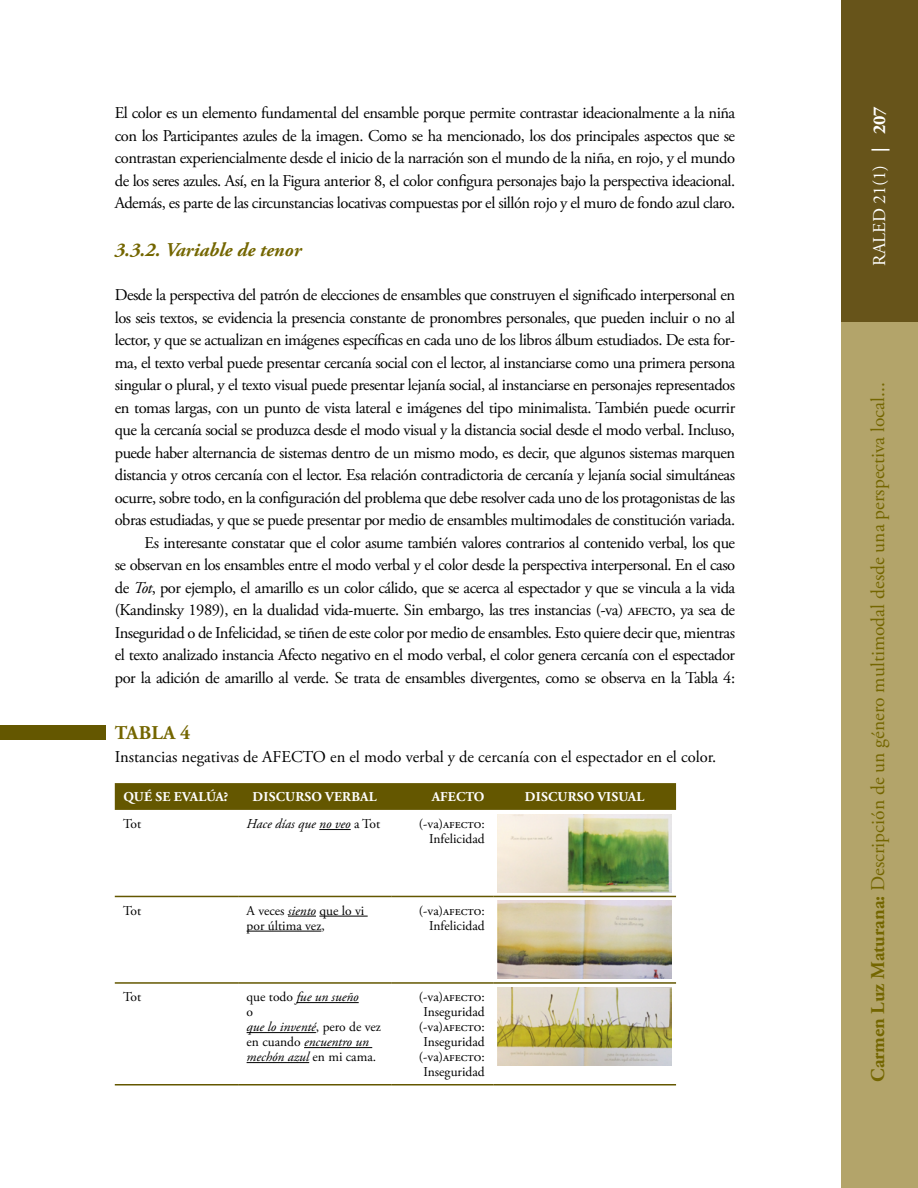
<style>
.page{position:relative;width:918px;height:1188px;background:#fff}
.page>*{position:absolute;margin:0;border:0;box-sizing:border-box;transform-origin:0 0}
.t1{font:19.5px "Adobe Garamond Pro";color:#746600}
.t2{font:italic 700 19.5px "Adobe Garamond Pro";color:#746600}
.t3{font:700 19.5px "Adobe Garamond Pro";letter-spacing:.015em;color:#746600}
.t4{font:18px "Adobe Garamond Pro";color:#fff}
.t5{font:16.5px/22.5px "Adobe Garamond Pro";letter-spacing:-.03em;color:#000;text-align:justify}
.t6{font:16.5px "Adobe Garamond Pro";color:#000}
.t7{font:13.5px/15px "Adobe Garamond Pro";color:#000;text-align:right}
.t8{font:italic 13.5px/15px "Adobe Garamond Pro";color:#000}
.t9{font:700 13.5px "Adobe Garamond Pro";letter-spacing:.015em;color:#fff}
.s1{font-style:italic}
.s2{font-style:normal}
.s3{font-weight:700}
</style>
<div class="page">
<div style="left:841px;top:0;width:77px;height:1188px;background:#b3a46a"></div>
<div style="left:841px;top:0;width:77px;height:322px;background:#67541a"></div>
<div style="left:0;top:725px;width:106px;height:14px;background:#645700"></div>
<svg style="left:115px;top:783px;width:561px;height:27px;background:#655801"></svg>
<hr style="left:115px;top:896px;width:123px;height:1px;background:#645700">
<hr style="left:115px;top:982px;width:123px;height:2px;background:#645700">
<hr style="left:115px;top:1084px;width:123px;height:2px;background:#645700">
<hr style="left:238px;top:896px;width:153px;height:1px;background:#645700">
<hr style="left:391px;top:896px;width:102px;height:1px;background:#645700">
<hr style="left:493px;top:896px;width:183px;height:1px;background:#645700">
<hr style="left:238px;top:982px;width:153px;height:2px;background:#645700">
<hr style="left:391px;top:982px;width:102px;height:2px;background:#645700">
<hr style="left:493px;top:982px;width:183px;height:2px;background:#645700">
<hr style="left:238px;top:1084px;width:153px;height:2px;background:#645700">
<hr style="left:391px;top:1084px;width:102px;height:2px;background:#645700">
<hr style="left:493px;top:1084px;width:183px;height:2px;background:#645700">
<hr style="left:319px;top:829px;width:32px;height:1px;background:#000">
<img style="left:497px;top:814px;width:175px;height:78px">
<svg style="left:288px;top:916px;width:28px;height:1px"></svg>
<hr style="left:319px;top:916px;width:49px;height:1px;background:#000">
<hr style="left:247px;top:931px;width:74px;height:1px;background:#000">
<img style="left:497px;top:901px;width:174px;height:78px">
<hr style="left:296px;top:1002px;width:63px;height:1px;background:#000">
<hr style="left:247px;top:1032px;width:69px;height:1px;background:#000">
<hr style="left:304px;top:1047px;width:68px;height:1px;background:#000">
<hr style="left:247px;top:1062px;width:62px;height:1px;background:#000">
<img style="left:497px;top:987px;width:175px;height:78px">
<p class="t5" style="left:115px;top:102px;width:622px">El color es un elemento fundamental del ensamble porque permite contrastar ideacionalmente a la niña con los Participantes azules de la imagen. Como se ha mencionado, los dos principales aspectos que se contrastan experiencialmente desde el inicio de la narración son el mundo de la niña, en rojo, y el mundo de los seres azules. Así, en la Figura anterior 8, el color configura personajes bajo la perspectiva ideacional.<br>Además, es parte de las circunstancias locativas compuestas por el sillón rojo y el muro de fondo azul claro.</p>
<p class="t2" style="left:115px;top:239px;width:188px">3.3.2. Variable de tenor</p>
<p class="t5" style="left:115px;top:284px;width:622px;text-align:right">Desde la perspectiva del patrón de elecciones de ensambles que construyen el significado interpersonal en los seis textos, se evidencia la presencia constante de pronombres personales, que pueden incluir o no al lector, y que se actualizan en imágenes específicas en cada uno de los libros álbum estudiados. De esta for&shy;ma, el texto verbal puede presentar cercanía social con el lector, al instanciarse como una primera persona singular o plural, y el texto visual puede presentar lejanía social, al instanciarse en personajes representados en tomas largas, con un punto de vista lateral e imágenes del tipo minimalista. También puede ocurrir que la cercanía social se produzca desde el modo visual y la distancia social desde el modo verbal. Incluso, puede haber alternancia de sistemas dentro de un mismo modo, es decir, que algunos sistemas marquen distancia y otros cercanía con el lector. Esa relación contradictoria de cercanía y lejanía social simultáneas ocurre, sobre todo, en la configuración del problema que debe resolver cada uno de los protagonistas de las obras estudiadas, y que se puede presentar por medio de ensambles multimodales de constitución variada.<br>Es interesante constatar que el color asume también valores contrarios al contenido verbal, los que<br>se observan en los ensambles entre el modo verbal y el color desde la perspectiva interpersonal. En el caso de <span class="s1">Tot</span>, por ejemplo, el amarillo es un color cálido, que se acerca al espectador y que se vincula a la vida (Kandinsky 1989), en la dualidad vida-muerte. Sin embargo, las tres instancias (-va) afecto, ya sea de Inseguridad o de Infelicidad, se tiñen de este color por medio de ensambles. Esto quiere decir que, mientras el texto analizado instancia Afecto negativo en el modo verbal, el color genera cercanía con el espectador por la adición de amarillo al verde. Se trata de ensambles divergentes, como se observa en la Tabla 4:</p>
<p class="t3" style="left:115px;top:722px;width:77px">TABLA 4</p>
<p class="t6" style="left:115px;top:747px;width:603px">Instancias negativas de AFECTO en el modo verbal y de cercanía con el espectador en el color.</p>
<p class="t9" style="left:123px;top:789px;width:107px">QUÉ SE EVALÚA?</p>
<p class="t9" style="left:253px;top:789px;width:126px">DISCURSO VERBAL</p>
<p class="t9" style="left:432px;top:789px;width:54px">AFECTO</p>
<p class="t9" style="left:525px;top:789px;width:121px">DISCURSO VISUAL</p>
<p class="t7" style="left:123px;top:817px;width:19px">Tot</p>
<p class="t8" style="left:247px;top:817px;width:135px">Hace días que no veo <span class="s2">a Tot</span></p>
<p class="t7" style="left:419px;top:817px;width:67px">(-va)afecto:<br>Infelicidad</p>
<p class="t7" style="left:123px;top:903px;width:19px">Tot</p>
<p class="t7" style="left:247px;top:903px;width:119px;text-align:left">A veces <span class="s1">siento</span> que lo vi por última vez,</p>
<p class="t7" style="left:419px;top:903px;width:67px">(-va)afecto:<br>Infelicidad</p>
<p class="t7" style="left:123px;top:990px;width:19px">Tot</p>
<p class="t8" style="left:247px;top:990px;width:136px"><span class="s2">que todo</span> fue un sueño<br><span class="s2">o<br></span>que lo inventé<span class="s2">, pero de vez en cuando</span> encuentro un mechón azul <span class="s2">en mi cama.</span></p>
<p class="t7" style="left:419px;top:990px;width:67px;text-align:center">(-va)afecto:<br>Inseguridad (-va)afecto:<br>Inseguridad (-va)afecto:<br>Inseguridad</p>
<p class="t4" style="left:869px;top:266px;width:161px;rotate:-90deg">RALED 21(1) <span class="s3">| 207</span></p>
<p class="t1" style="left:866px;top:1082px;width:701px;rotate:-90deg"><span class="s3">Carmen Luz Maturana:</span> Descripción de un género multimodal desde una perspectiva local...</p>
</div>
